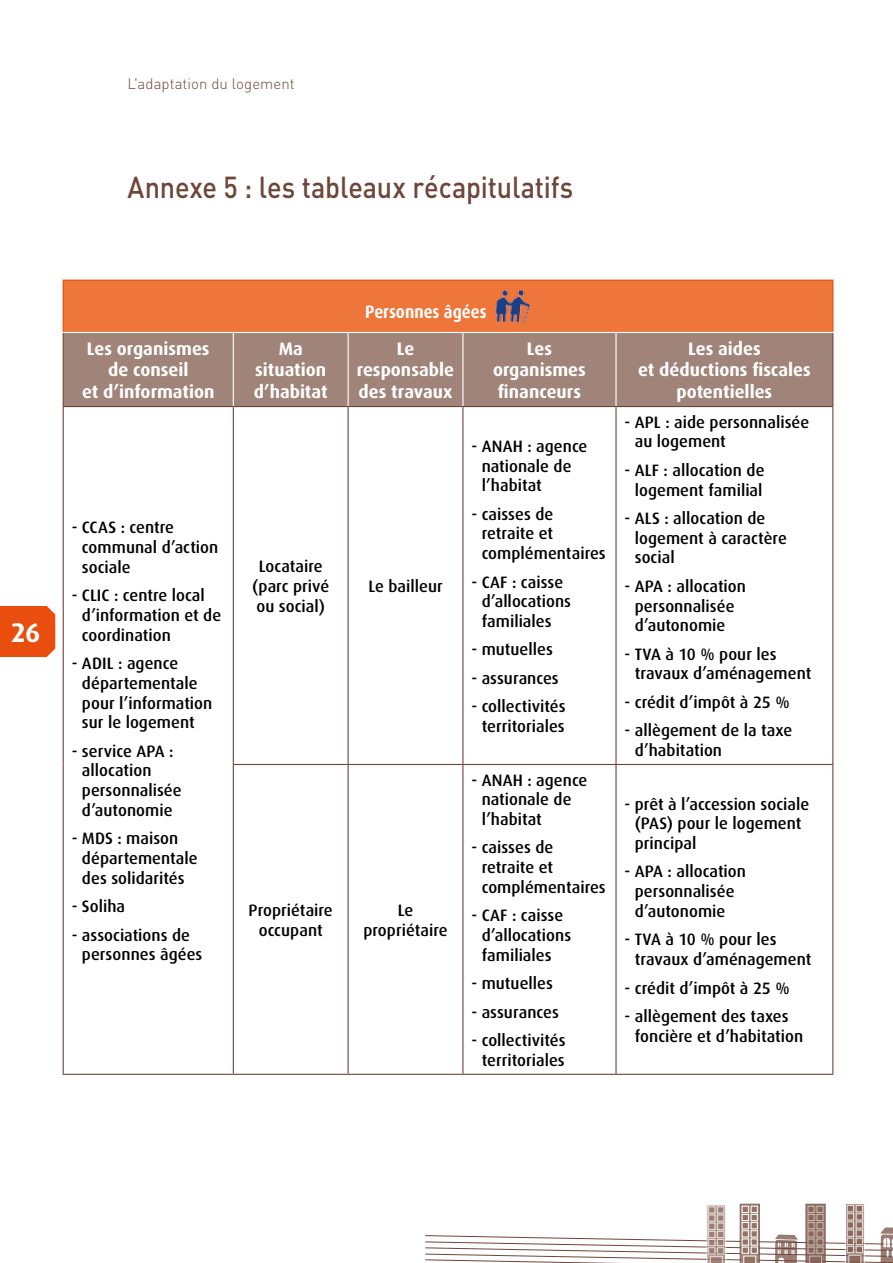
<style>
.page{position:relative;width:893px;height:1263px;background:#fff}
.page>*{position:absolute;margin:0;border:0;box-sizing:border-box;transform-origin:0 0}
.t1{font:500 30px "DIN";letter-spacing:-.005em;color:#6e4639;scale:.9 1}
.t2{font:700 27px "Dax OT";color:#fff}
.t3{font:700 18px/21.6px "Dax OT";color:#fff;text-align:center}
.t4{font:700 18px "Dax OT";color:#fff;scale:.9 1}
.t5{font:500 16.5px/19.8px "Dax OT";color:#000}
.t6{font:300 15px "DIN";letter-spacing:.005em;color:#6e4639}
</style>
<div class="page">
<div style="left:0;top:606px;width:55px;height:51px;background:#e94e0f"></div>
<svg style="left:425px;top:1203px;width:468px;height:60px"></svg>
<div style="left:717px;top:1206px;width:7px;height:7px;background:#9d7f74;border:1px solid #fff"></div>
<svg style="left:717px;top:1215px;width:7px;height:6px"></svg>
<div style="left:717px;top:1223px;width:7px;height:7px;background:#9d7f74;border:1px solid #fff"></div>
<div style="left:717px;top:1231px;width:7px;height:7px;background:#9d7f74;border:1px solid #fff"></div>
<div style="left:717px;top:1239px;width:7px;height:7px;background:#9d7f74;border:1px solid #fff"></div>
<div style="left:717px;top:1247px;width:7px;height:7px;background:#9d7f74;border:1px solid #fff"></div>
<div style="left:708px;top:1206px;width:7px;height:7px;background:#9d7f74;border:1px solid #fff"></div>
<svg style="left:708px;top:1215px;width:7px;height:6px"></svg>
<div style="left:708px;top:1223px;width:7px;height:7px;background:#9d7f74;border:1px solid #fff"></div>
<div style="left:708px;top:1231px;width:7px;height:7px;background:#9d7f74;border:1px solid #fff"></div>
<div style="left:708px;top:1239px;width:7px;height:7px;background:#9d7f74;border:1px solid #fff"></div>
<div style="left:708px;top:1247px;width:7px;height:7px;background:#9d7f74;border:1px solid #fff"></div>
<div style="left:63px;top:280px;width:770px;height:52px;background:#ee763b"></div>
<div style="left:64px;top:333px;width:768px;height:73px;background:#a18479"></div>
<svg style="left:64px;top:407px;width:768px;height:667px"></svg>
<hr style="left:63px;top:407px;width:1px;height:357px;background:#6e4639">
<hr style="left:233px;top:407px;width:1px;height:357px;background:#6e4639">
<hr style="left:348px;top:407px;width:1px;height:357px;background:#6e4639">
<hr style="left:462px;top:407px;width:1px;height:357px;background:#6e4639">
<hr style="left:615px;top:407px;width:2px;height:357px;background:#6e4639">
<hr style="left:832px;top:407px;width:1px;height:357px;background:#6e4639">
<hr style="left:63px;top:764px;width:1px;height:310px;background:#6e4639">
<hr style="left:233px;top:765px;width:1px;height:309px;background:#6e4639">
<hr style="left:348px;top:765px;width:1px;height:309px;background:#6e4639">
<hr style="left:462px;top:765px;width:1px;height:309px;background:#6e4639">
<hr style="left:615px;top:765px;width:2px;height:309px;background:#6e4639">
<hr style="left:832px;top:765px;width:1px;height:309px;background:#6e4639">
<hr style="left:63px;top:1074px;width:170px;height:1px;background:#6e4639">
<hr style="left:233px;top:764px;width:115px;height:1px;background:#6e4639">
<hr style="left:348px;top:764px;width:115px;height:1px;background:#6e4639">
<hr style="left:463px;top:764px;width:153px;height:1px;background:#6e4639">
<hr style="left:616px;top:764px;width:217px;height:1px;background:#6e4639">
<hr style="left:233px;top:1074px;width:115px;height:1px;background:#6e4639">
<hr style="left:348px;top:1074px;width:115px;height:1px;background:#6e4639">
<hr style="left:463px;top:1074px;width:153px;height:1px;background:#6e4639">
<hr style="left:616px;top:1074px;width:217px;height:1px;background:#6e4639">
<hr style="left:63px;top:280px;width:170px;height:1px;background:#e94e0f">
<hr style="left:63px;top:281px;width:1px;height:51px;background:#e94e0f">
<hr style="left:233px;top:280px;width:115px;height:1px;background:#e94e0f">
<hr style="left:348px;top:280px;width:115px;height:1px;background:#e94e0f">
<hr style="left:463px;top:280px;width:153px;height:1px;background:#e94e0f">
<hr style="left:616px;top:280px;width:217px;height:1px;background:#e94e0f">
<hr style="left:832px;top:281px;width:1px;height:51px;background:#e94e0f">
<hr style="left:63px;top:333px;width:1px;height:73px;background:#6e4639">
<hr style="left:832px;top:333px;width:1px;height:73px;background:#6e4639">
<hr style="left:63px;top:406px;width:170px;height:1px;background:#6e4639">
<hr style="left:233px;top:406px;width:115px;height:1px;background:#6e4639">
<hr style="left:348px;top:406px;width:115px;height:1px;background:#6e4639">
<hr style="left:463px;top:406px;width:153px;height:1px;background:#6e4639">
<hr style="left:616px;top:406px;width:217px;height:1px;background:#6e4639">
<hr style="left:233px;top:333px;width:1px;height:73px;background:#fff">
<hr style="left:348px;top:333px;width:1px;height:73px;background:#fff">
<hr style="left:462px;top:333px;width:1px;height:73px;background:#fff">
<hr style="left:615px;top:333px;width:2px;height:73px;background:#fff">
<img style="left:495px;top:289px;width:36px;height:34px">
<p class="t6" style="left:128px;top:74px;width:168px">L'adaptation du logement</p>
<h1 class="t1" style="left:128px;top:168px;width:497px">Annexe 5 : les tableaux récapitulatifs</h1>
<h2 class="t2" style="left:11px;top:617px;width:31px">26</h2>
<p class="t4" style="left:365px;top:302px;width:136px">Personnes âgées</p>
<p class="t3" style="left:82px;top:338px;width:134px">Les organismes de conseil<br>et d’information</p>
<p class="t3" style="left:254px;top:338px;width:75px">Ma situation d’habitat</p>
<p class="t3" style="left:357px;top:338px;width:99px">Le responsable des travaux</p>
<p class="t3" style="left:493px;top:338px;width:94px">Les organismes financeurs</p>
<p class="t3" style="left:638px;top:338px;width:174px">Les aides<br>et déductions fiscales potentielles</p>
<p class="t5" style="left:82px;top:518px;width:138px;text-indent:-10px">- CCAS : centre communal d’action sociale</p>
<p class="t5" style="left:82px;top:585px;width:141px;text-indent:-10px">- CLIC : centre local d’information et de coordination</p>
<p class="t5" style="left:82px;top:653px;width:132px;text-indent:-10px">- ADIL : agence départementale pour l’information sur le logement</p>
<p class="t5" style="left:82px;top:741px;width:101px;text-indent:-10px">- service APA : allocation personnalisée d’autonomie</p>
<p class="t5" style="left:82px;top:829px;width:117px;text-indent:-10px">- MDS : maison départementale des solidarités</p>
<p class="t5" style="left:72px;top:897px;width:55px">- Soliha</p>
<p class="t5" style="left:82px;top:925px;width:122px;text-indent:-10px">- associations de personnes âgées</p>
<p class="t5" style="left:252px;top:556px;width:79px;text-align:center">Locataire (parc privé ou social)</p>
<p class="t5" style="left:368px;top:576px;width:76px">Le bailleur</p>
<p class="t5" style="left:249px;top:900px;width:86px;text-align:center">Propriétaire occupant</p>
<p class="t5" style="left:363px;top:900px;width:86px;text-align:center">Le propriétaire</p>
<p class="t5" style="left:482px;top:436px;width:107px;text-indent:-10px">- ANAH : agence nationale de l’habitat</p>
<p class="t5" style="left:482px;top:504px;width:126px;text-indent:-10px">- caisses de retraite et complémentaires</p>
<p class="t5" style="left:482px;top:572px;width:91px;text-indent:-10px">- CAF : caisse d’allocations familiales</p>
<p class="t5" style="left:471px;top:640px;width:83px">- mutuelles</p>
<p class="t5" style="left:471px;top:668px;width:89px">- assurances</p>
<p class="t5" style="left:471px;top:696px;width:96px;text-align:center">- collectivités territoriales</p>
<p class="t5" style="left:482px;top:770px;width:107px;text-indent:-10px">- ANAH : agence nationale de l’habitat</p>
<p class="t5" style="left:482px;top:838px;width:126px;text-indent:-10px">- caisses de retraite et complémentaires</p>
<p class="t5" style="left:482px;top:906px;width:91px;text-indent:-10px">- CAF : caisse d’allocations familiales</p>
<p class="t5" style="left:471px;top:974px;width:83px">- mutuelles</p>
<p class="t5" style="left:471px;top:1002px;width:89px">- assurances</p>
<p class="t5" style="left:471px;top:1030px;width:96px;text-align:center">- collectivités territoriales</p>
<p class="t5" style="left:635px;top:412px;width:176px;text-indent:-10px">- APL : aide personnalisée au logement</p>
<p class="t5" style="left:624px;top:460px;width:141px;text-align:center">- ALF : allocation de logement familial</p>
<p class="t5" style="left:635px;top:508px;width:154px;text-indent:-10px">- ALS : allocation de logement à caractère social</p>
<p class="t5" style="left:635px;top:576px;width:113px;text-indent:-10px">- APA : allocation personnalisée d’autonomie</p>
<p class="t5" style="left:635px;top:644px;width:178px;text-indent:-10px">- TVA à 10 % pour les travaux d’aménagement</p>
<p class="t5" style="left:624px;top:692px;width:167px">- crédit d’impôt à 25 %</p>
<p class="t5" style="left:635px;top:720px;width:159px;text-indent:-10px">- allègement de la taxe d’habitation</p>
<p class="t5" style="left:635px;top:794px;width:176px;text-indent:-10px">- prêt à l’accession sociale (PAS) pour le logement principal</p>
<p class="t5" style="left:635px;top:862px;width:113px;text-indent:-10px">- APA : allocation personnalisée d’autonomie</p>
<p class="t5" style="left:635px;top:930px;width:178px;text-indent:-10px">- TVA à 10 % pour les travaux d’aménagement</p>
<p class="t5" style="left:625px;top:978px;width:167px">- crédit d’impôt à 25 %</p>
<p class="t5" style="left:635px;top:1006px;width:170px;text-indent:-10px">- allègement des taxes foncière et d’habitation</p>
</div>
